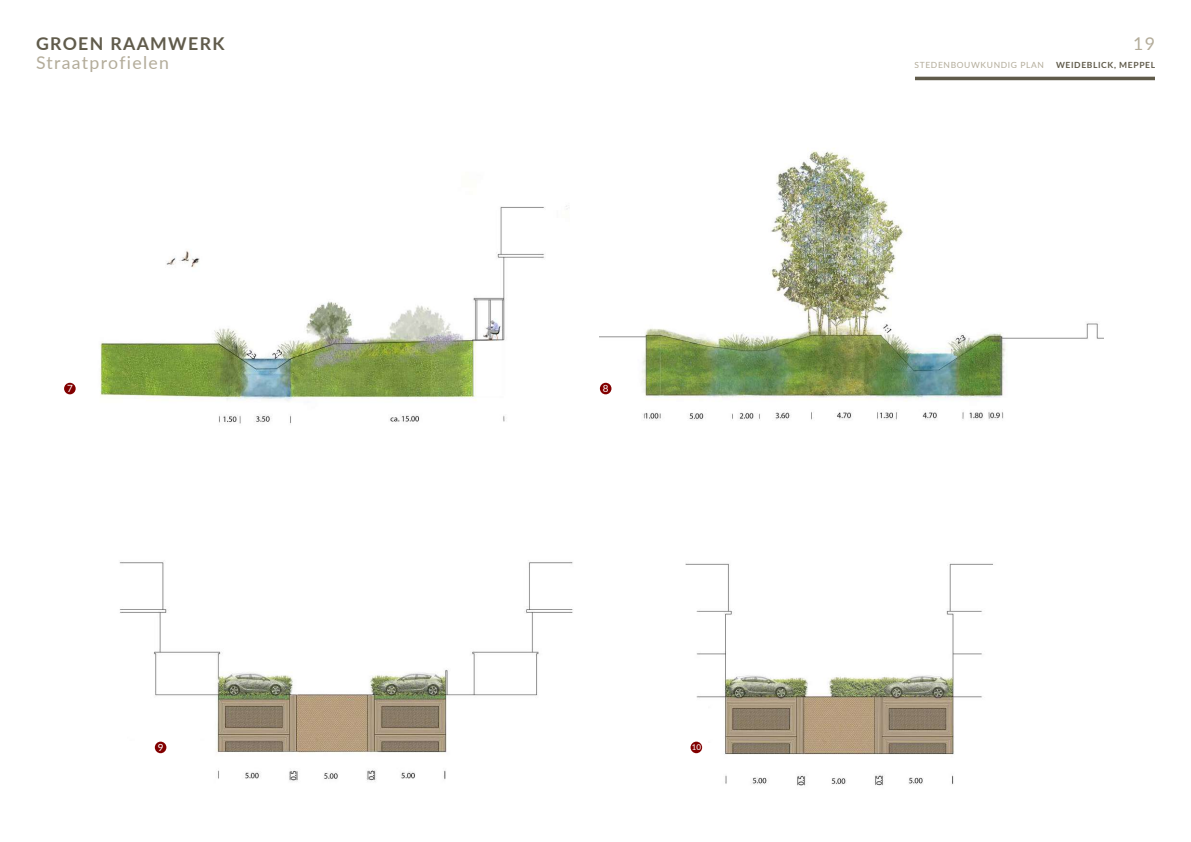
<style>
.page{position:relative;width:1191px;height:842px;background:#fff}
.page>*{position:absolute;margin:0;border:0;box-sizing:border-box;transform-origin:0 0}
.t1{font:17.7px "Lato";letter-spacing:.075em;color:#b3ac9a}
.t2{font:700 17.7px "Lato";letter-spacing:.075em;color:#605b4b}
.t3{font:9.9px "Lato";color:#fff}
.t4{font:8.5px "Lato";letter-spacing:.075em;color:#b3ac9a}
.t5{font:700 8.5px "Lato";letter-spacing:.075em;color:#605b4b}
.t6{font:8px "Lato";color:#fff}
</style>
<div class="page">
<img style="left:100px;top:206px;width:468px;height:218px">
<img style="left:119px;top:560px;width:454px;height:222px">
<img style="left:685px;top:563px;width:308px;height:223px">
<img style="left:600px;top:150px;width:504px;height:271px">
<div style="left:64px;top:383px;width:12px;height:11px;background:#820000;border-radius:50%"></div>
<div style="left:155px;top:742px;width:11px;height:11px;background:#820000;border-radius:50%"></div>
<div style="left:690px;top:742px;width:12px;height:11px;background:#820000;border-radius:50%"></div>
<div style="left:600px;top:383px;width:11px;height:11px;background:#820000;border-radius:50%"></div>
<hr style="left:915px;top:77px;width:240px;height:3px;background:#605b4b">
<h1 class="t2" style="left:36px;top:31px;width:190px">GROEN RAAMWERK</h1>
<h1 class="t1" style="left:36px;top:50px;width:135px">Straatprofielen</h1>
<p class="t3" style="left:67px;top:381px;width:7px">7</p>
<p class="t3" style="left:603px;top:381px;width:7px">8</p>
<p class="t3" style="left:158px;top:740px;width:7px">9</p>
<p class="t6" style="left:691px;top:741px;width:11px">10</p>
<h1 class="t1" style="left:1133px;top:31px;width:23px">19</h1>
<p class="t4" style="left:914px;top:59px;width:131px">STEDENBOUWKUNDIG PLAN</p>
<p class="t5" style="left:1056px;top:59px;width:101px">WEIDEBLICK, MEPPEL</p>
</div>
